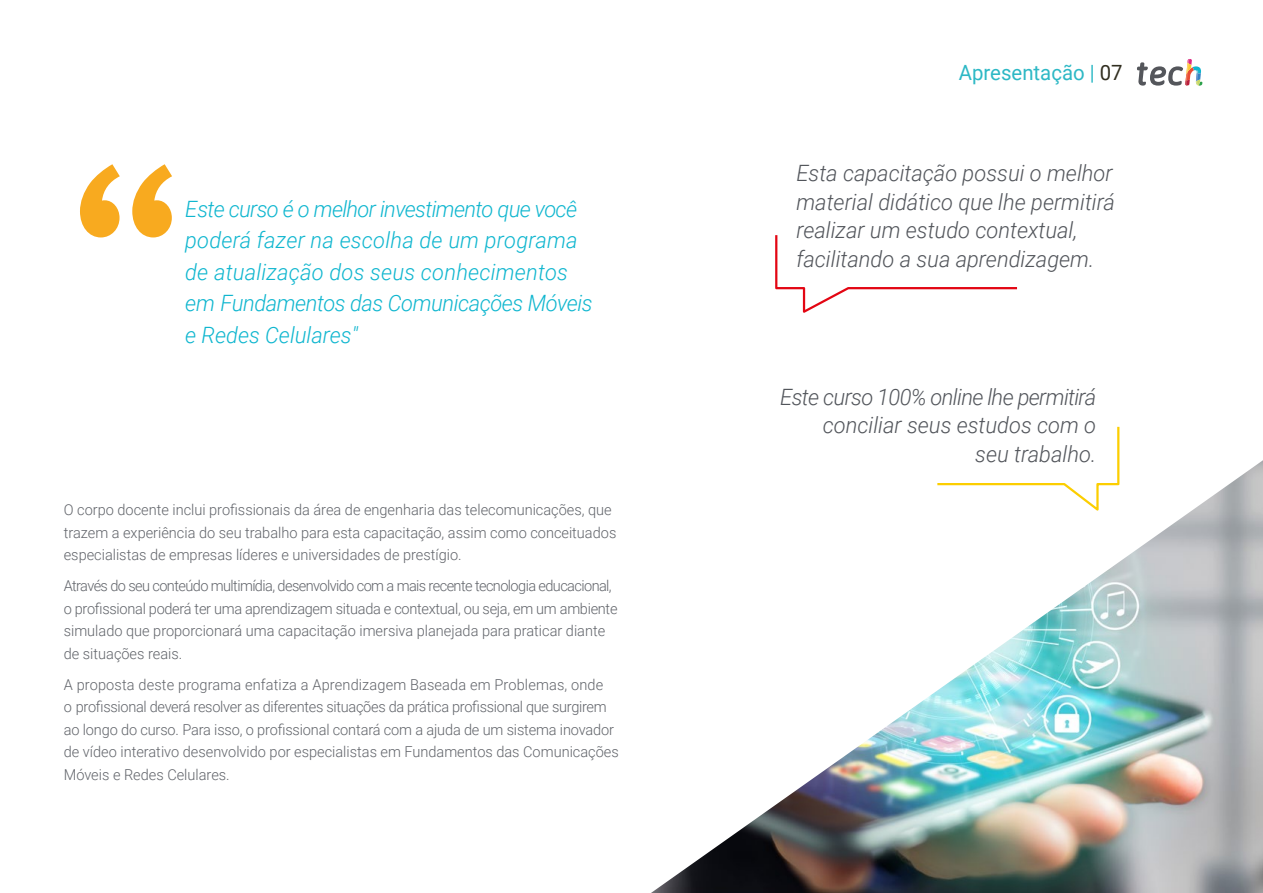
<style>
.page{position:relative;width:1263px;height:893px;background:#fff}
.page>*{position:absolute;margin:0;border:0;box-sizing:border-box;transform-origin:0 0}
.t1{font:italic 300 22.5px/28.5px "Roboto";color:#52555b;text-align:right}
.t2{font:italic 300 22.5px/31.5px "Roboto";color:#0fb6cf}
.t3{font:21px "Roboto";color:#2db8c5}
.t4{font:300 15px/22.5px "Roboto";color:#61646a}
.t5{font:300 15px/22.5px "Roboto";letter-spacing:-.02em;color:#61646a}
.s1{color:#312e20}
</style>
<div class="page">
<svg style="left:80px;top:164px;width:92px;height:73px"></svg>
<svg style="left:1117px;top:426px;width:3px;height:34px"></svg>
<svg style="left:775px;top:235px;width:242px;height:78px"></svg>
<svg style="left:1137px;top:59px;width:65px;height:27px"></svg>
<img style="left:651px;top:460px;width:612px;height:433px">
<h1 class="t2" style="left:185px;top:192px;width:409px">Este curso é o melhor investimento que você poderá fazer na escolha de um programa de atualização dos seus conhecimentos em Fundamentos das Comunicações Móveis e Redes Celulares"</h1>
<p class="t4" style="left:64px;top:498px;width:554px">O corpo docente inclui profissionais da área de engenharia das telecomunicações, que trazem a experiência do seu trabalho para esta capacitação, assim como conceituados especialistas de empresas líderes e universidades de prestígio.</p>
<p class="t5" style="left:64px;top:574px;width:555px">Através do seu conteúdo multimídia, desenvolvido com a mais recente tecnologia educacional, o profissional poderá ter uma aprendizagem situada e contextual, ou seja, em um ambiente simulado que proporcionará uma capacitação imersiva planejada para praticar diante de situações reais.</p>
<p class="t4" style="left:64px;top:673px;width:556px">A proposta deste programa enfatiza a Aprendizagem Baseada em Problemas, onde<br>o profissional deverá resolver as diferentes situações da prática profissional que surgirem ao longo do curso. Para isso, o profissional contará com a ajuda de um sistema inovador de vídeo interativo desenvolvido por especialistas em Fundamentos das Comunicações Móveis e Redes Celulares.</p>
<h2 class="t3" style="left:959px;top:57px;width:165px">Apresentação | <span class="s1">07</span></h2>
<h1 class="t1" style="left:796px;top:158px;width:320px;text-align:left">Esta capacitação possui o melhor material didático que lhe permitirá realizar um estudo contextual, facilitando a sua aprendizagem.</h1>
<h1 class="t1" style="left:780px;top:382px;width:317px">Este curso 100% online lhe permitirá conciliar seus estudos com o<br>seu trabalho.</h1>
</div>
